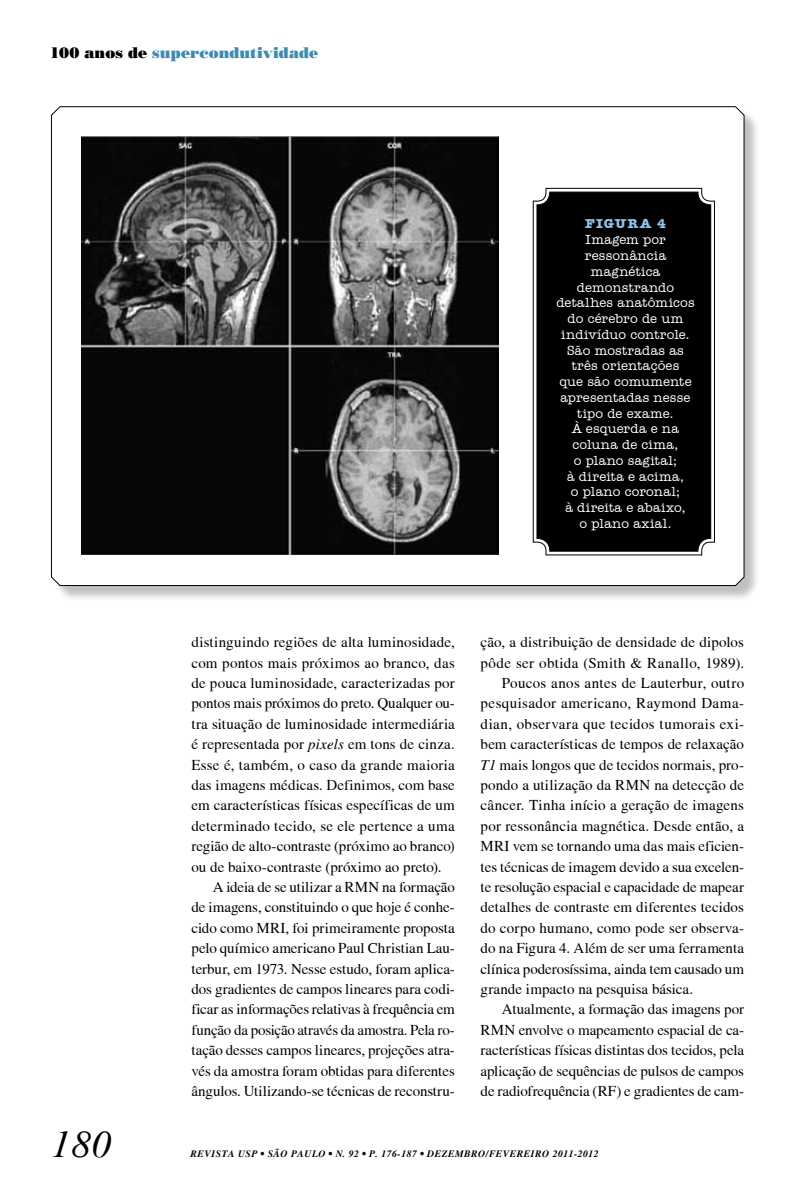
<style>
.page{position:relative;width:808px;height:1191px;background:#fff}
.page>*{position:absolute;margin:0;border:0;box-sizing:border-box;transform-origin:0 0}
.t1{font:italic 37.5px "Times New Roman";color:#000;scale:1.1 1}
.t2{font:15px "Times";letter-spacing:.005em;color:#000}
.t3{font:15px "Times";letter-spacing:.025em;color:#000}
.t4{font:15px "Times";letter-spacing:-.015em;color:#000}
.t5{font:15px "Bodoni Poster S Si";letter-spacing:.005em;color:#3f8bb0}
.t6{font:500 13.5px/15.8px "Amer Typewriter IT Cby BT";letter-spacing:.015em;color:#fff;text-align:center}
.t7{font:700 13.5px "Amer Typewriter IT Cby BT";letter-spacing:.09em;color:#92c5eb}
.t8{font:italic 700 9.75px "Times";letter-spacing:.05em;color:#000}
.s1{color:#000}
.s2{font-style:italic}
</style>
<div class="page">
<div style="left:53px;top:108px;width:708px;height:494px;background:#000;opacity:.25"></div>
<svg style="left:51px;top:106px;width:694px;height:480px"></svg>
<svg style="left:532px;top:188px;width:183px;height:367px"></svg>
<div style="left:536px;top:191px;width:175px;height:361px;background:#000"></div>
<img style="left:81px;top:136px;width:418px;height:419px">
<p class="t5" style="left:50px;top:43px;width:270px"><span class="s1">100 anos de</span> supercondutividade</p>
<p class="t7" style="left:585px;top:215px;width:82px">FIGURA 4</p>
<p class="t6" style="left:556px;top:232px;width:140px">Imagem por ressonância magnética demonstrando detalhes anatômicos do cérebro de um indivíduo controle.<br>São mostradas as três orientações<br>que são comumente apresentadas nesse tipo de exame.<br>À esquerda e na coluna de cima,<br>o plano sagital;<br>à direita e acima,<br>o plano coronal;<br>à direita e abaixo,<br>o plano axial.</p>
<p class="t2" style="left:191px;top:633px;width:265px">distinguindo regiões de alta luminosidade,</p>
<p class="t2" style="left:191px;top:654px;width:265px">com pontos mais próximos ao branco, das</p>
<p class="t2" style="left:191px;top:674px;width:265px">de pouca luminosidade, caracterizadas por</p>
<p class="t2" style="left:191px;top:695px;width:265px">pontos mais próximos do preto. Qualquer ou-</p>
<p class="t2" style="left:191px;top:715px;width:265px">tra situação de luminosidade intermediária</p>
<p class="t2" style="left:191px;top:735px;width:265px">é representada por <span class="s2">pixels</span> em tons de cinza.</p>
<p class="t2" style="left:191px;top:756px;width:265px">Esse é, também, o caso da grande maioria</p>
<p class="t2" style="left:191px;top:776px;width:265px">das imagens médicas. Definimos, com base</p>
<p class="t2" style="left:191px;top:797px;width:265px">em características físicas específicas de um</p>
<p class="t2" style="left:191px;top:817px;width:265px">determinado tecido, se ele pertence a uma</p>
<p class="t2" style="left:191px;top:837px;width:265px">região de alto-contraste (próximo ao branco)</p>
<p class="t2" style="left:191px;top:858px;width:252px">ou de baixo-contraste (próximo ao preto).</p>
<p class="t2" style="left:213px;top:878px;width:244px">A ideia de se utilizar a RMN na formação</p>
<p class="t2" style="left:191px;top:899px;width:265px">de imagens, constituindo o que hoje é conhe-</p>
<p class="t2" style="left:191px;top:919px;width:265px">cido como MRI, foi primeiramente proposta</p>
<p class="t2" style="left:191px;top:939px;width:265px">pelo químico americano Paul Christian Lau-</p>
<p class="t2" style="left:191px;top:960px;width:265px">terbur, em 1973. Nesse estudo, foram aplica-</p>
<p class="t2" style="left:191px;top:980px;width:265px">dos gradientes de campos lineares para codi-</p>
<p class="t4" style="left:191px;top:1001px;width:265px">ficar as informações relativas à frequência em</p>
<p class="t4" style="left:191px;top:1021px;width:265px">função da posição através da amostra. Pela ro-</p>
<p class="t2" style="left:191px;top:1041px;width:265px">tação desses campos lineares, projeções atra-</p>
<p class="t2" style="left:191px;top:1062px;width:265px">vés da amostra foram obtidas para diferentes</p>
<p class="t2" style="left:191px;top:1082px;width:265px">ângulos. Utilizando-se técnicas de reconstru-</p>
<p class="t2" style="left:481px;top:633px;width:265px">ção, a distribuição de densidade de dipolos</p>
<p class="t3" style="left:481px;top:654px;width:265px">pôde ser obtida (Smith &amp; Ranallo, 1989).</p>
<p class="t2" style="left:502px;top:674px;width:244px">Poucos anos antes de Lauterbur, outro</p>
<p class="t3" style="left:481px;top:695px;width:265px">pesquisador americano, Raymond Dama-</p>
<p class="t3" style="left:481px;top:715px;width:265px">dian, observara que tecidos tumorais exi-</p>
<p class="t2" style="left:481px;top:735px;width:265px">bem características de tempos de relaxação</p>
<p class="t2" style="left:481px;top:756px;width:265px"><span class="s2">T1</span> mais longos que de tecidos normais, pro-</p>
<p class="t2" style="left:481px;top:776px;width:265px">pondo a utilização da RMN na detecção de</p>
<p class="t2" style="left:481px;top:797px;width:265px">câncer. Tinha início a geração de imagens</p>
<p class="t2" style="left:481px;top:817px;width:265px">por ressonância magnética. Desde então, a</p>
<p class="t2" style="left:481px;top:837px;width:265px">MRI vem se tornando uma das mais eficien-</p>
<p class="t2" style="left:481px;top:858px;width:265px">tes técnicas de imagem devido a sua excelen-</p>
<p class="t2" style="left:481px;top:878px;width:265px">te resolução espacial e capacidade de mapear</p>
<p class="t2" style="left:481px;top:899px;width:265px">detalhes de contraste em diferentes tecidos</p>
<p class="t2" style="left:481px;top:919px;width:265px">do corpo humano, como pode ser observa-</p>
<p class="t2" style="left:481px;top:939px;width:265px">do na Figura 4. Além de ser uma ferramenta</p>
<p class="t2" style="left:481px;top:960px;width:265px">clínica poderosíssima, ainda tem causado um</p>
<p class="t2" style="left:481px;top:980px;width:214px">grande impacto na pesquisa básica.</p>
<p class="t2" style="left:502px;top:1001px;width:244px">Atualmente, a formação das imagens por</p>
<p class="t2" style="left:481px;top:1021px;width:265px">RMN envolve o mapeamento espacial de ca-</p>
<p class="t2" style="left:481px;top:1041px;width:265px">racterísticas físicas distintas dos tecidos, pela</p>
<p class="t2" style="left:481px;top:1062px;width:265px">aplicação de sequências de pulsos de campos</p>
<p class="t2" style="left:481px;top:1082px;width:265px">de radiofrequência (RF) e gradientes de cam-</p>
<h1 class="t1" style="left:51px;top:1119px;width:57px">180</h1>
<p class="t8" style="left:191px;top:1148px;width:313px">REVISTA USP • SÃO PAULO • N. 92 • P. 176-187 • DEZEMBRO/FEVEREIR</p>
<p class="t8" style="left:542px;top:1148px;width:58px">O 2011-2012</p>
</div>
